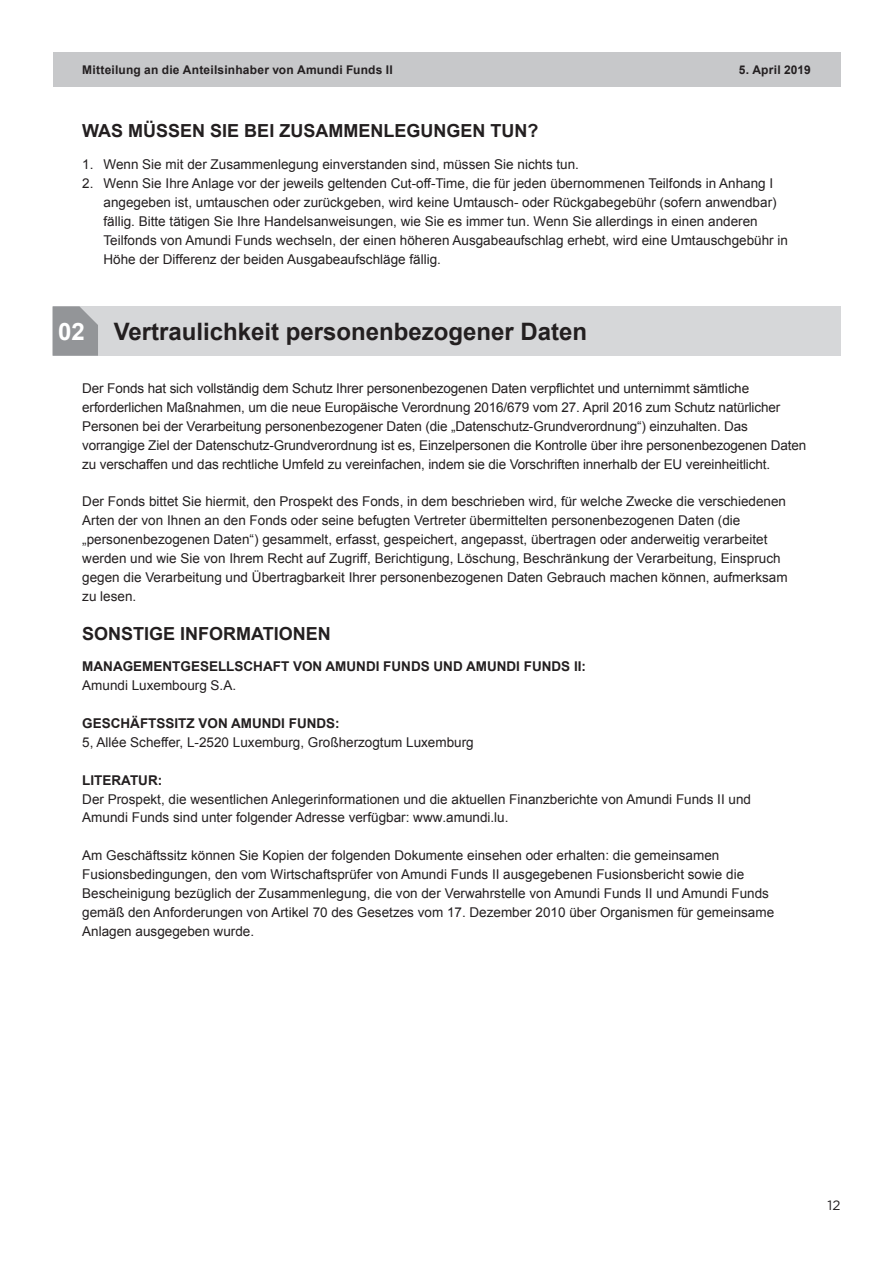
<style>
.page{position:relative;width:893px;height:1263px;background:#fff}
.page>*{position:absolute;margin:0;border:0;box-sizing:border-box;transform-origin:0 0}
.t1{font:700 24px "Arial";color:#231f20}
.t2{font:700 18px "Arial";color:#231f20}
.t3{font:13.5px/18.9px "Arial";color:#231f20}
.t4{font:700 13.5px "Arial";color:#231f20}
.t5{font:13.5px "Gotham";color:#231f20}
.t6{font:700 12px "Arial";letter-spacing:.015em;color:#231f20}
.s1{color:#fff}
</style>
<div class="page">
<div style="left:53px;top:53px;width:787px;height:34px;background:#c7c8ca"></div>
<div style="left:53px;top:306px;width:787px;height:50px;background:#d6d7d9"></div>
<svg style="left:53px;top:306px;width:45px;height:50px;background:#999a9d"></svg>
<p class="t6" style="left:82px;top:62px;width:312px">Mitteilung an die Anteilsinhaber von Amundi Funds II</p>
<p class="t6" style="left:739px;top:62px;width:73px">5. April 2019</p>
<h2 class="t2" style="left:82px;top:119px;width:458px">WAS MÜSSEN SIE BEI ZUSAMMENLEGUNGEN TUN?</h2>
<p class="t3" style="left:82px;top:155px;width:498px">1. Wenn Sie mit der Zusammenlegung einverstanden sind, müssen Sie nichts tun.</p>
<p class="t3" style="left:104px;top:174px;width:686px;text-indent:-21px">2. Wenn Sie Ihre Anlage vor der jeweils geltenden Cut-off-Time, die für jeden übernommenen Teilfonds in Anhang I angegeben ist, umtauschen oder zurückgeben, wird keine Umtausch- oder Rückgabegebühr (sofern anwendbar) fällig. Bitte tätigen Sie Ihre Handelsanweisungen, wie Sie es immer tun. Wenn Sie allerdings in einen anderen Teilfonds von Amundi Funds wechseln, der einen höheren Ausgabeaufschlag erhebt, wird eine Umtauschgebühr in Höhe der Differenz der beiden Ausgabeaufschläge fällig.</p>
<h1 class="t1" style="left:58px;top:316px;width:531px"><span class="s1">02</span> Vertraulichkeit personenbezogener Daten</h1>
<p class="t3" style="left:82px;top:379px;width:726px">Der Fonds hat sich vollständig dem Schutz Ihrer personenbezogenen Daten verpflichtet und unternimmt sämtliche erforderlichen Maßnahmen, um die neue Europäische Verordnung 2016/679 vom 27. April 2016 zum Schutz natürlicher Personen bei der Verarbeitung personenbezogener Daten (die „Datenschutz-Grundverordnung“) einzuhalten. Das vorrangige Ziel der Datenschutz-Grundverordnung ist es, Einzelpersonen die Kontrolle über ihre personenbezogenen Daten zu verschaffen und das rechtliche Umfeld zu vereinfachen, indem sie die Vorschriften innerhalb der EU vereinheitlicht.</p>
<p class="t3" style="left:82px;top:492px;width:707px">Der Fonds bittet Sie hiermit, den Prospekt des Fonds, in dem beschrieben wird, für welche Zwecke die verschiedenen Arten der von Ihnen an den Fonds oder seine befugten Vertreter übermittelten personenbezogenen Daten (die „personenbezogenen Daten“) gesammelt, erfasst, gespeichert, angepasst, übertragen oder anderweitig verarbeitet werden und wie Sie von Ihrem Recht auf Zugriff, Berichtigung, Löschung, Beschränkung der Verarbeitung, Einspruch gegen die Verarbeitung und Übertragbarkeit Ihrer personenbezogenen Daten Gebrauch machen können, aufmerksam zu lesen.</p>
<h2 class="t2" style="left:82px;top:621px;width:250px">SONSTIGE INFORMATIONEN</h2>
<p class="t4" style="left:82px;top:657px;width:505px">MANAGEMENTGESELLSCHAFT VON AMUNDI FUNDS UND AMUNDI FUNDS II:</p>
<p class="t3" style="left:82px;top:676px;width:155px">Amundi Luxembourg S.A.</p>
<p class="t4" style="left:82px;top:714px;width:259px">GESCHÄFTSSITZ VON AMUNDI FUNDS:</p>
<p class="t3" style="left:82px;top:733px;width:393px">5, Allée Scheffer, L-2520 Luxemburg, Großherzogtum Luxemburg</p>
<p class="t4" style="left:82px;top:771px;width:81px">LITERATUR:</p>
<p class="t3" style="left:82px;top:789px;width:670px">Der Prospekt, die wesentlichen Anlegerinformationen und die aktuellen Finanzberichte von Amundi Funds II und<br>Amundi Funds sind unter folgender Adresse verfügbar: www.amundi.lu.</p>
<p class="t3" style="left:82px;top:846px;width:693px">Am Geschäftssitz können Sie Kopien der folgenden Dokumente einsehen oder erhalten: die gemeinsamen Fusionsbedingungen, den vom Wirtschaftsprüfer von Amundi Funds II ausgegebenen Fusionsbericht sowie die Bescheinigung bezüglich der Zusammenlegung, die von der Verwahrstelle von Amundi Funds II und Amundi Funds gemäß den Anforderungen von Artikel 70 des Gesetzes vom 17. Dezember 2010 über Organismen für gemeinsame Anlagen ausgegeben wurde.</p>
<p class="t5" style="left:827px;top:1197px;width:14px">12</p>
</div>
